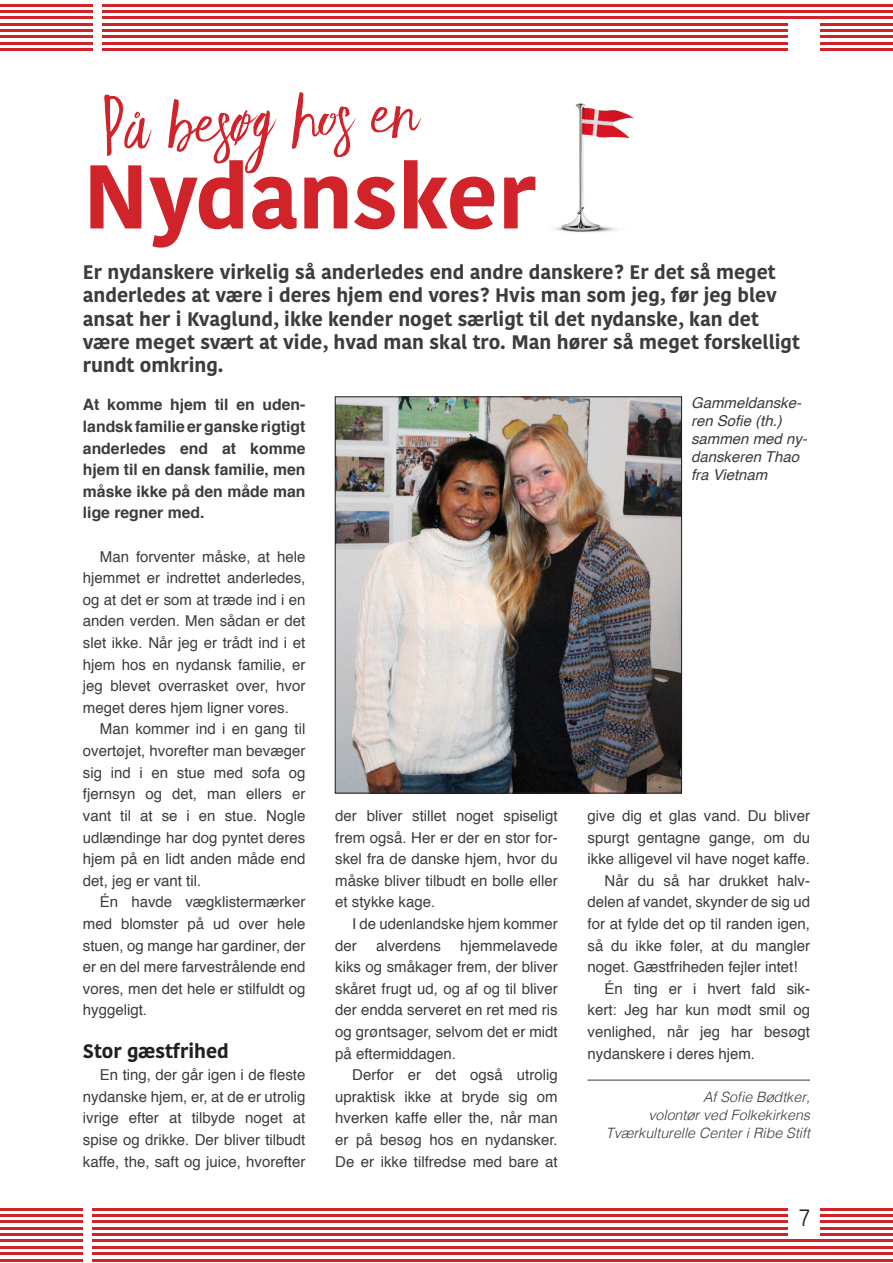
<style>
.page{position:relative;width:893px;height:1263px;background:#fff}
.page>*{position:absolute;margin:0;border:0;box-sizing:border-box;transform-origin:0 0}
.Overskrift{font:700 90px "Kohinoor Devanagari";color:#d1232a}
.Overskrift-2{font:58.5px "Faith And Glory One";color:#d1232a}
.t1{font:300 25.5px "Kohinoor Devanagari";color:#231f20}
.Underoverskrift_sort{font:700 19.5px/23.4px "Kohinoor Devanagari";color:#3c3c3d}
.Mellemrubrik{font:700 19.5px "Kohinoor Devanagari";color:#231f20}
.Manchet_sort{font:700 15.75px/21.6px "Helvetica";color:#3c3c3d;text-align:justify}
.Brødtekst_sort{font:15px/21.6px "Helvetica";color:#3c3c3d;text-align:justify}
.Billedtekst{font:italic 15px/18px "Helvetica";color:#3c3c3d}
.forfatter_sidst{font:italic 300 14.25px/18px "Helvetica";color:#3c3c3d;text-align:right}
.s1{font-family:"Faith And Glory Two"}
</style>
<div class="page">
<hr style="left:587px;top:1080px;width:223px;height:1px;background:#3c3c3d">
<img style="left:337px;top:398px;width:343px;height:393px">
<div style="left:335px;top:396px;width:347px;height:397px;border:1px solid #231f20"></div>
<hr style="left:0;top:1233px;width:893px;height:2px;background:#d1232a">
<hr style="left:0;top:1259px;width:893px;height:2px;background:#d1232a">
<hr style="left:0;top:1208px;width:893px;height:2px;background:#d1232a">
<hr style="left:0;top:1221px;width:893px;height:2px;background:#d1232a">
<hr style="left:0;top:1246px;width:893px;height:2px;background:#d1232a">
<hr style="left:0;top:1227px;width:893px;height:2px;background:#d1232a">
<hr style="left:0;top:1252px;width:893px;height:3px;background:#d1232a">
<hr style="left:0;top:1214px;width:893px;height:2px;background:#d1232a">
<hr style="left:0;top:1240px;width:893px;height:2px;background:#d1232a">
<hr style="left:0;top:17px;width:893px;height:2px;background:#d1232a">
<hr style="left:0;top:42px;width:893px;height:2px;background:#d1232a">
<hr style="left:0;top:4px;width:893px;height:2px;background:#d1232a">
<hr style="left:0;top:30px;width:893px;height:2px;background:#d1232a">
<hr style="left:0;top:10px;width:893px;height:3px;background:#d1232a">
<hr style="left:0;top:36px;width:893px;height:2px;background:#d1232a">
<hr style="left:0;top:48px;width:893px;height:3px;background:#d1232a">
<hr style="left:0;top:23px;width:893px;height:2px;background:#d1232a">
<div style="left:94px;top:0;width:8px;height:74px;background:#fff"></div>
<div style="left:83px;top:1173px;width:8px;height:90px;background:#fff"></div>
<div style="left:789px;top:1187px;width:31px;height:48px;background:#fff"></div>
<div style="left:789px;top:20px;width:31px;height:49px;background:#fff"></div>
<img style="left:554px;top:103px;width:80px;height:130px">
<p class="Overskrift-2" style="left:103px;top:91px;width:314px;rotate:-3deg"><span class="s1">P</span>Å BESØG HOS EN</p>
<p class="Overskrift" style="left:83px;top:117px;width:454px">Nydansker</p>
<p class="Underoverskrift_sort" style="left:83px;top:260px;width:719px">Er nydanskere virkelig så anderledes end andre danskere? Er det så meget anderledes at være i deres hjem end vores? Hvis man som jeg, før jeg blev ansat her i Kvaglund, ikke kender noget særligt til det nydanske, kan det være meget svært at vide, hvad man skal tro. Man hører så meget forskelligt rundt omkring.</p>
<p class="Manchet_sort" style="left:83px;top:394px;width:224px">At komme hjem til en uden&shy;landsk familie er ganske rigtigt anderledes end at komme hjem til en dansk familie, men måske ikke på den måde man lige regner med.</p>
<p class="Brødtekst_sort" style="left:83px;top:546px;width:224px;text-indent:17px">Man forventer måske, at hele hjemmet er indrettet anderledes, og at det er som at træde ind i en anden verden. Men sådan er det slet ikke. Når jeg er trådt ind i et hjem hos en nydansk familie, er jeg blevet overrasket over, hvor meget deres hjem ligner vores.</p>
<p class="Brødtekst_sort" style="left:83px;top:719px;width:224px;text-indent:17px">Man kommer ind i en gang til overtøjet, hvorefter man bevæger sig ind i en stue med sofa og fjernsyn og det, man ellers er vant til at se i en stue. Nogle udlændinge har dog pyntet deres hjem på en lidt anden måde end det, jeg er vant til.</p>
<p class="Brødtekst_sort" style="left:83px;top:892px;width:224px;text-indent:17px">Én havde vægklistermærker med blomster på ud over hele stuen, og mange har gardiner, der er en del mere farvestrålende end vores, men det hele er stilfuldt og hyggeligt.</p>
<p class="Mellemrubrik" style="left:83px;top:1034px;width:147px">Stor gæstfrihed</p>
<p class="Brødtekst_sort" style="left:83px;top:1064px;width:224px;text-indent:17px">En ting, der går igen i de fleste nydanske hjem, er, at de er utrolig ivrige efter at tilbyde noget at spise og drikke. Der bliver tilbudt kaffe, the, saft og juice, hvorefter</p>
<p class="Billedtekst" style="left:691px;top:394px;width:118px">Gammeldanske&shy;ren Sofie (th.) sammen med ny&shy;danskeren Thao fra Vietnam</p>
<p class="Brødtekst_sort" style="left:335px;top:805px;width:224px">der bliver stillet noget spiseligt frem også. Her er der en stor for&shy;skel fra de danske hjem, hvor du måske bliver tilbudt en bolle eller et stykke kage.</p>
<p class="Brødtekst_sort" style="left:335px;top:913px;width:224px;text-indent:17px">I de udenlandske hjem kommer der</p>
<p class="Brødtekst_sort" style="left:335px;top:935px;width:224px;text-indent:125px">hjemmelavede kiks og småkager frem, der bliver skåret frugt ud, og af og til bliver der endda serveret en ret med ris og grøntsager, selvom det er midt på eftermiddagen.</p>
<p class="Brødtekst_sort" style="left:335px;top:1064px;width:224px;text-indent:17px">Derfor er det også utrolig upraktisk ikke at bryde sig om hverken kaffe eller the, når man er på besøg hos en nydansker.<br>De er ikke tilfredse med bare at</p>
<p class="Brødtekst_sort" style="left:376px;top:935px;width:67px">alverdens</p>
<p class="Brødtekst_sort" style="left:587px;top:805px;width:224px">give dig et glas vand. Du bliver spurgt gentagne gange, om du ikke alligevel vil have noget kaffe.</p>
<p class="Brødtekst_sort" style="left:587px;top:870px;width:224px;text-indent:17px">Når du så har drukket halv&shy;delen af vandet, skynder de sig ud for at fylde det op til randen igen, så du ikke føler, at du mangler noget. Gæstfriheden fejler intet!</p>
<p class="Brødtekst_sort" style="left:587px;top:978px;width:224px;text-indent:17px">Én ting er i hvert fald sik&shy;kert: Jeg har kun mødt smil og venlighed, når jeg har besøgt nydanskere i deres hjem.</p>
<p class="forfatter_sidst" style="left:606px;top:1087px;width:206px">Af Sofie Bødtker,<br>volontør ved Folkekirkens<br>Tværkulturelle Center i Ribe Stift</p>
<p class="t1" style="left:799px;top:1202px;width:12px">7</p>
</div>
